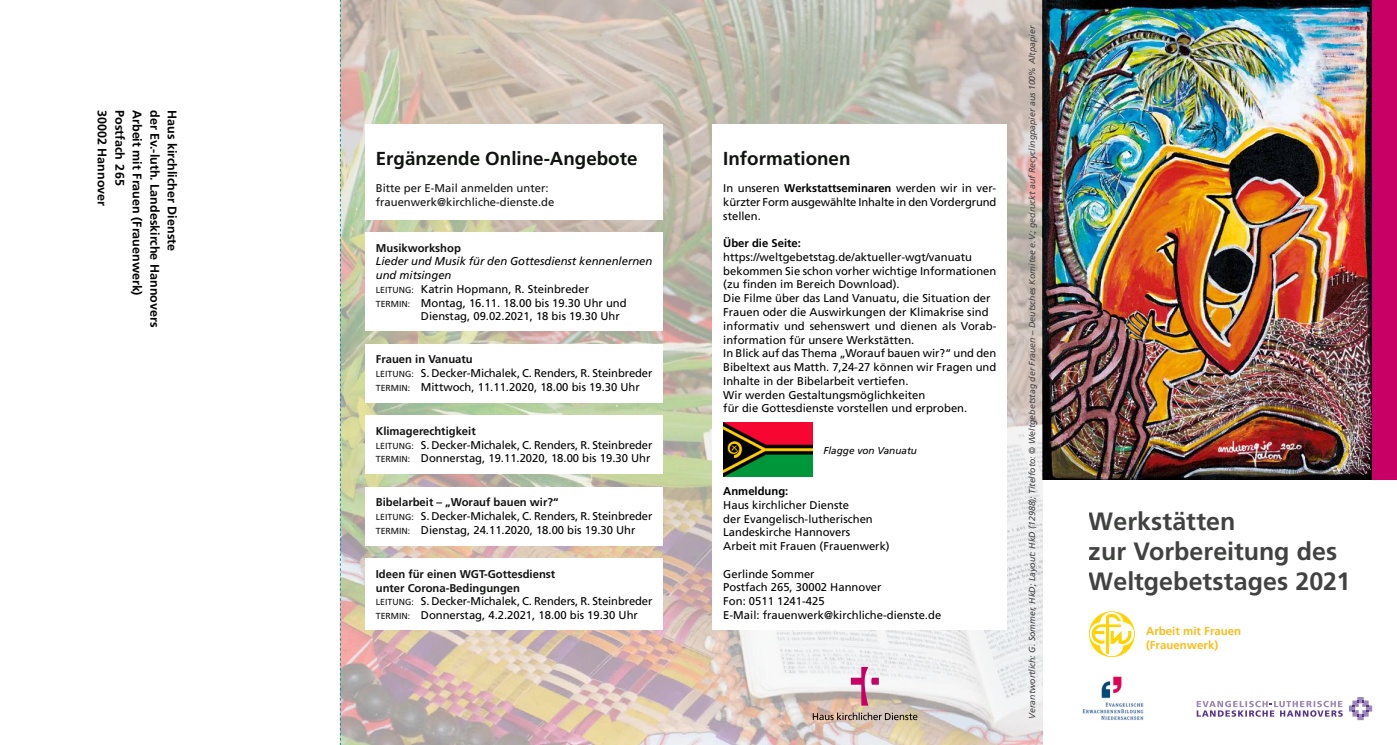
<style>
.page{position:relative;width:1397px;height:745px;background:#fff}
.page>*{position:absolute;margin:0;border:0;box-sizing:border-box;transform-origin:0 0}
.t1{font:700 25px/30px "Frutiger LT Com";color:#111311}
.t2{font:700 18.75px "Frutiger LT Com";color:#111311}
.t3{font:700 12.5px "Frutiger LT Com";color:#000}
.t4{font:700 11.5px/13.8px "Frutiger LT Com";color:#fcbd1b}
.t5{font:11.25px/13.8px "Frutiger LT Com";color:#000}
.t6{font:11.25px/13.8px "Frutiger LT Com";color:#111311}
.t7{font:italic 11.25px "Frutiger LT Com";color:#000}
.t8{font:700 11.25px "Frutiger LT Com";color:#000}
.t9{font:700 11.25px "Frutiger LT Com";color:#111311}
.t10{font:italic 10px "Frutiger LT Com";color:#000}
.t11{font:italic 8.75px "Frutiger LT Com";color:#464444}
.s1{font-size:8.75px;color:#111311}
.s2{font-weight:700;color:#111311}
.s3{font-weight:700}
</style>
<div class="page">
<img style="left:1042px;top:0;width:329px;height:478px">
<img style="left:341px;top:0;width:701px;height:744px">
<div style="left:365px;top:124px;width:298px;height:95px;background:#fff"></div>
<div style="left:712px;top:124px;width:294px;height:505px;background:#fff"></div>
<svg style="left:340px;top:0;width:1px;height:744px"></svg>
<svg style="left:1349px;top:697px;width:22px;height:22px"></svg>
<svg style="left:1196px;top:700px;width:146px;height:16px"></svg>
<div style="left:1371px;top:0;width:25px;height:478px;background:#c80065"></div>
<svg style="left:812px;top:712px;width:105px;height:7px"></svg>
<svg style="left:850px;top:666px;width:28px;height:39px"></svg>
<svg style="left:1089px;top:611px;width:45px;height:45px"></svg>
<img style="left:723px;top:422px;width:89px;height:54px">
<div style="left:365px;top:344px;width:298px;height:58px;background:#fff"></div>
<div style="left:365px;top:415px;width:298px;height:58px;background:#fff"></div>
<div style="left:365px;top:487px;width:298px;height:58px;background:#fff"></div>
<div style="left:365px;top:558px;width:298px;height:71px;background:#fff"></div>
<div style="left:365px;top:232px;width:298px;height:99px;background:#fff"></div>
<img style="left:1082px;top:676px;width:62px;height:45px">
<p class="t3" style="left:110px;top:110px;width:97px;rotate:90deg">30002 Hannover</p>
<p class="t3" style="left:127px;top:110px;width:77px;rotate:90deg">Postfach 265</p>
<p class="t3" style="left:145px;top:110px;width:187px;rotate:90deg">Arbeit mit Frauen (Frauenwerk)</p>
<p class="t3" style="left:162px;top:110px;width:218px;rotate:90deg">der Ev.-luth. Landeskirche Hannovers</p>
<p class="t3" style="left:180px;top:110px;width:142px;rotate:90deg">Haus kirchlicher Dienste</p>
<h2 class="t2" style="left:376px;top:147px;width:263px">Ergänzende Online-Angebote</h2>
<p class="t6" style="left:376px;top:181px;width:180px">Bitte per E-Mail anmelden unter: frauenwerk@kirchliche-dienste.de</p>
<p class="t9" style="left:376px;top:241px;width:86px">Musikworkshop</p>
<p class="t7" style="left:376px;top:255px;width:278px">Lieder und Musik für den Gottesdienst kennenlernen</p>
<p class="t7" style="left:376px;top:268px;width:77px">und mitsingen</p>
<p class="t5" style="left:376px;top:282px;width:215px"><span class="s1">LEITUNG:</span> Katrin Hopmann, R. Steinbreder</p>
<p class="t5" style="left:376px;top:296px;width:252px"><span class="s1">TERMIN:</span> Montag, 16.11. 18.00 bis 19.30 Uhr und</p>
<p class="t5" style="left:421px;top:309px;width:200px">Dienstag, 09.02.2021, 18 bis 19.30 Uhr</p>
<p class="t5" style="left:376px;top:352px;width:278px"><span class="s2">Frauen in Vanuatu<br></span><span class="s1">LEITUNG:</span> S. Decker-Michalek, C. Renders, R. Steinbreder<br><span class="s1">TERMIN:</span> Mittwoch, 11.11.2020, 18.00 bis 19.30 Uhr</p>
<p class="t5" style="left:376px;top:424px;width:278px"><span class="s2">Klimagerechtigkeit<br></span><span class="s1">LEITUNG:</span> S. Decker-Michalek, C. Renders, R. Steinbreder<br><span class="s1">TERMIN:</span> Donnerstag, 19.11.2020, 18.00 bis 19.30 Uhr</p>
<p class="t5" style="left:376px;top:495px;width:278px"><span class="s2">Bibelarbeit – „Worauf bauen wir?“<br></span><span class="s1">LEITUNG:</span> S. Decker-Michalek, C. Renders, R. Steinbreder<br><span class="s1">TERMIN:</span> Dienstag, 24.11.2020, 18.00 bis 19.30 Uhr</p>
<p class="t5" style="left:376px;top:566px;width:278px"><span class="s2">Ideen für einen WGT-Gottesdienst<br>unter Corona-Bedingungen<br></span><span class="s1">LEITUNG:</span> S. Decker-Michalek, C. Renders, R. Steinbreder <span class="s1">TERMIN:</span> Donnerstag, 4.2.2021, 18.00 bis 19.30 Uhr</p>
<h2 class="t2" style="left:723px;top:147px;width:129px">Informationen</h2>
<p class="t5" style="left:723px;top:181px;width:274px;text-align:justify">In unseren <span class="s3">Werkstattseminaren</span> werden wir in ver&shy;kürzter Form ausgewählte Inhalte in den Vordergrund stellen.</p>
<p class="t8" style="left:723px;top:236px;width:79px">Über die Seite:</p>
<p class="t5" style="left:723px;top:250px;width:274px">https://weltgebetstag.de/aktueller-wgt/vanuatu bekommen Sie schon vorher wichtige Informationen (zu finden im Bereich Download).<br>Die Filme über das Land Vanuatu, die Situation der Frauen oder die Auswirkungen der Klimakrise sind informativ und sehenswert und dienen als Vorab&shy;information für unsere Werkstätten.<br>In Blick auf das Thema „Worauf bauen wir?“ und den Bibeltext aus Matth. 7,24-27 können wir Fragen und Inhalte in der Bibelarbeit vertiefen.<br>Wir werden Gestaltungsmöglichkeiten<br>für die Gottesdienste vorstellen und erproben.</p>
<p class="t10" style="left:823px;top:444px;width:95px">Flagge von Vanuatu</p>
<p class="t8" style="left:723px;top:484px;width:67px">Anmeldung:</p>
<p class="t5" style="left:723px;top:497px;width:168px">Haus kirchlicher Dienste<br>der Evangelisch-lutherischen<br>Landeskirche Hannovers<br>Arbeit mit Frauen (Frauenwerk)</p>
<p class="t5" style="left:723px;top:566px;width:219px">Gerlinde Sommer<br>Postfach 265, 30002 Hannover<br>Fon: 0511 1241-425<br>E-Mail: frauenwerk@kirchliche-dienste.de</p>
<p class="t11" style="left:1026px;top:718px;width:693px;rotate:-90deg">Verantwortlich: G. Sommer, HkD; Layout: HkD (12988); Titelfoto: © Weltgebetstag der Frauen – Deutsches Komitee e.V.; gedruckt auf Recyclingpapier aus 100% Altpapier</p>
<h1 class="t1" style="left:1088px;top:505px;width:263px">Werkstätten<br>zur Vorbereitung des<br>Weltgebetstages 2021</h1>
<p class="t4" style="left:1145px;top:623px;width:97px">Arbeit mit Frauen (Frauenwerk)</p>
</div>
